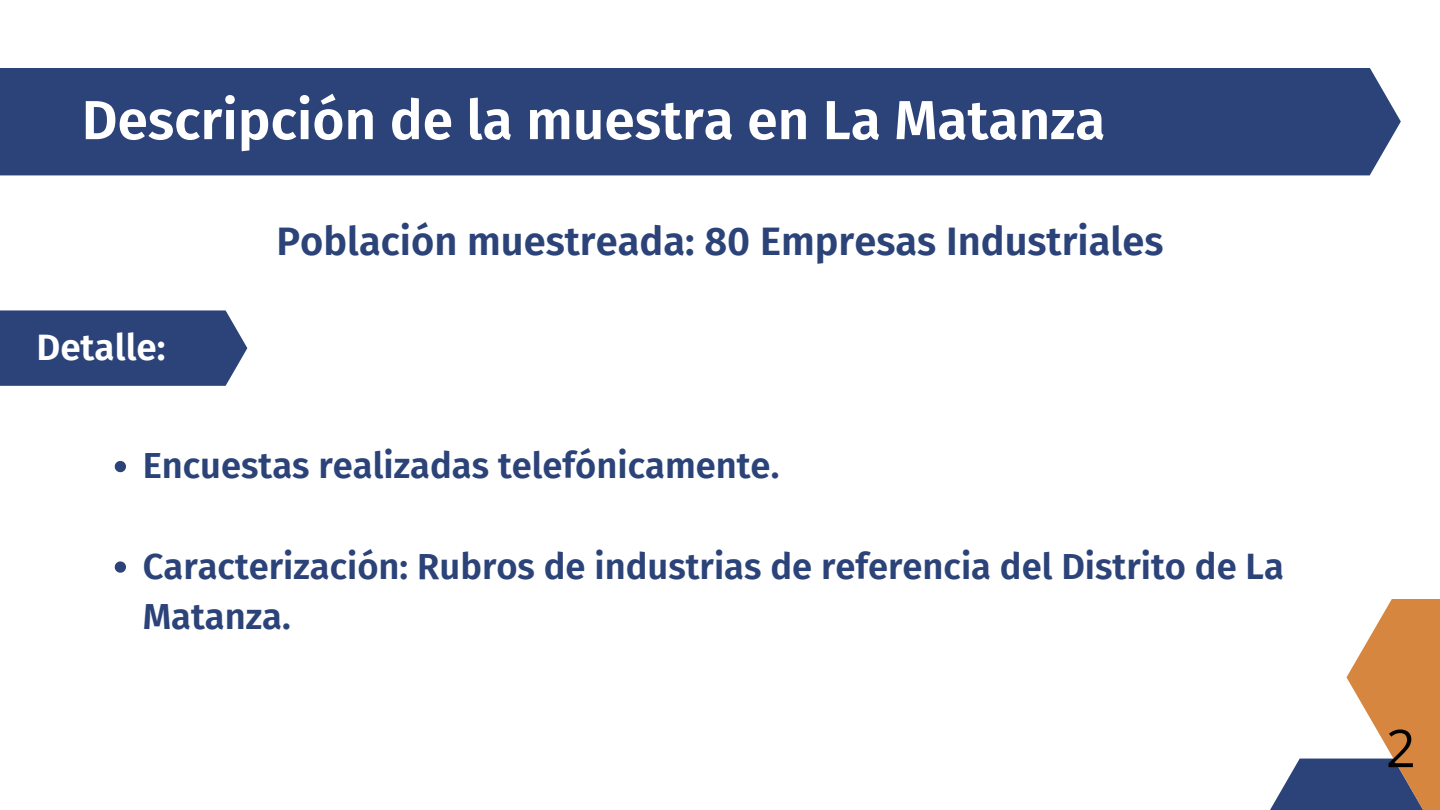
<style>
.page{position:relative;width:1440px;height:810px;background:#fff}
.page>*{position:absolute;margin:0;border:0;box-sizing:border-box;transform-origin:0 0}
.t1{font:600 55px "Fira Sans";color:#fff}
.t2{font:52px "Open Sans";color:#000}
.t3{font:600 39.8px "Fira Sans";color:#2b4378}
.t4{font:600 36.8px "Fira Sans";color:#fff}
.t5{font:600 36.3px/50.2px "Fira Sans";color:#2b4378}
</style>
<div class="page">
<div style="left:0;top:68px;width:1401px;height:107px;background:#2b4378"></div>
<div style="left:0;top:311px;width:247px;height:75px;background:#2b4378"></div>
<svg style="left:115px;top:461px;width:11px;height:11px"></svg>
<svg style="left:115px;top:561px;width:11px;height:12px"></svg>
<svg style="left:1270px;top:599px;width:170px;height:211px"></svg>
<p class="t1" style="left:82px;top:88px;width:1025px">Descripción de la muestra en La Matanza</p>
<h2 class="t4" style="left:36px;top:325px;width:131px">Detalle:</h2>
<h1 class="t3" style="left:277px;top:218px;width:888px">Población muestreada: 80 Empresas Industriales</h1>
<h2 class="t5" style="left:143px;top:441px;width:638px">Encuestas realizadas telefónicamente.</h2>
<p class="t5" style="left:143px;top:541px;width:1143px">Caracterización: Rubros de industrias de referencia del Distrito de La<br>Matanza.</p>
<p class="t2" style="left:1386px;top:712px;width:31px">2</p>
</div>
